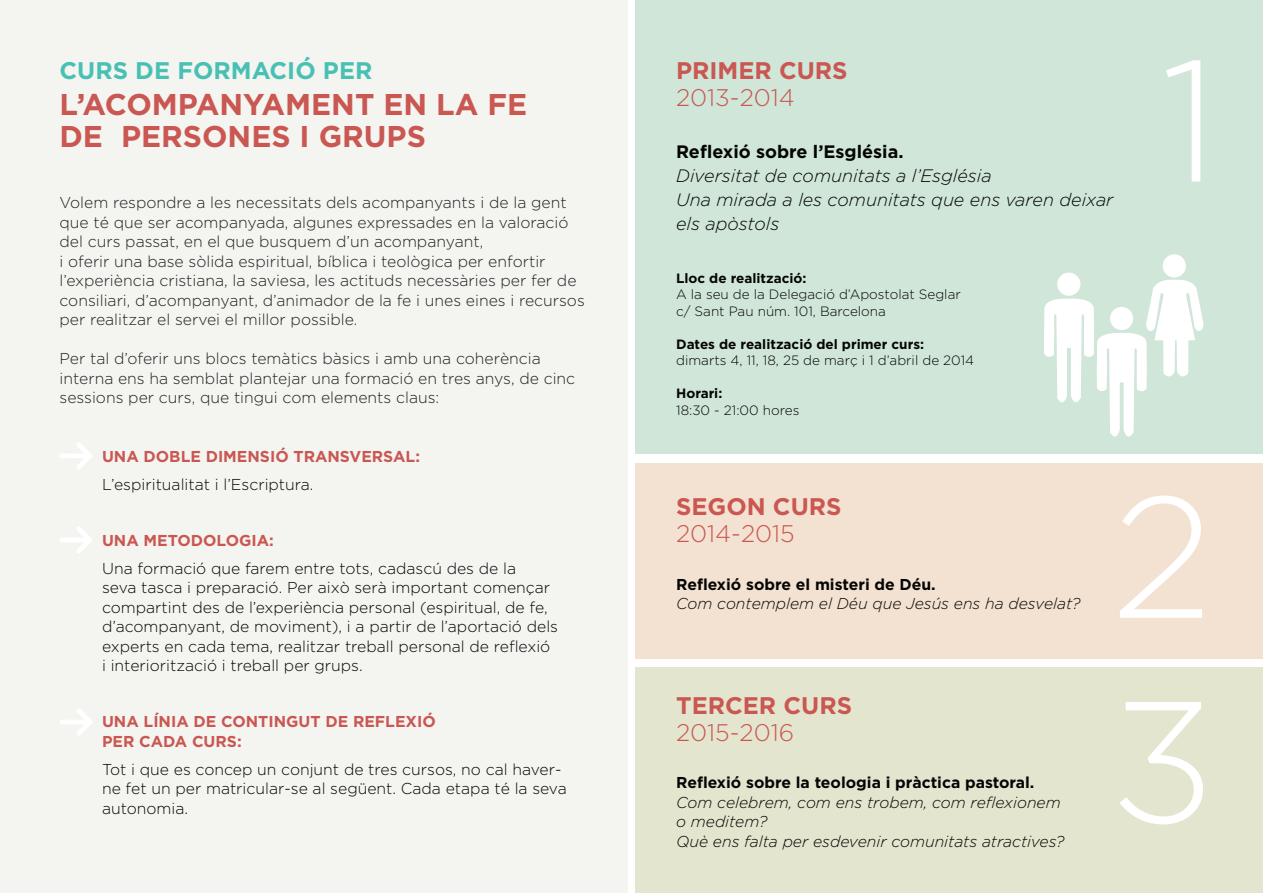
<style>
.page{position:relative;width:1263px;height:893px;background:#fff}
.page>*{position:absolute;margin:0;border:0;box-sizing:border-box;transform-origin:0 0}
.t1{font:300 172.2px "Gotham";color:#fff}
.t2{font:700 30px/31.5px "Gotham";color:#ca5751}
.t3{font:700 24px "Gotham";color:#ca5751}
.t4{font:300 24px "Gotham";color:#ca5751}
.t5{font:700 24px "Gotham";color:#49c0b4}
.t6{font:italic 300 18px/24px "Gotham";color:#040503}
.t7{font:700 18px "Gotham";color:#040503}
.t8{font:300 15.75px/19.5px "Gotham";color:#231f20}
.t9{font:300 15.75px/19.5px "Gotham";color:#040503}
.t10{font:italic 300 15.75px/19.5px "Gotham";color:#040503}
.t11{font:700 15.75px "Gotham";color:#ca5751}
.t12{font:700 15.75px "Gotham";color:#040503}
.t13{font:300 13.5px/16.5px "Gotham";color:#040503}
.t14{font:700 13.5px "Gotham";color:#040503}
</style>
<div class="page">
<div style="left:636px;top:0;width:627px;height:454px;background:#cfe6d8"></div>
<div style="left:636px;top:463px;width:627px;height:196px;background:#f3e2d1"></div>
<div style="left:636px;top:668px;width:627px;height:225px;background:#e4e5ce"></div>
<div style="left:0;top:0;width:627px;height:893px;background:#f4f4f1"></div>
<svg style="left:1044px;top:254px;width:160px;height:183px"></svg>
<svg style="left:60px;top:443px;width:32px;height:26px"></svg>
<svg style="left:60px;top:527px;width:32px;height:26px"></svg>
<svg style="left:60px;top:709px;width:32px;height:26px"></svg>
<h3 class="t5" style="left:60px;top:57px;width:312px">CURS DE FORMACIÓ PER</h3>
<h2 class="t2" style="left:60px;top:88px;width:469px">L’ACOMPANYAMENT EN LA FE<br>DE PERSON</h2>
<h2 class="t2" style="left:251px;top:120px;width:154px">ES I GRUPS</h2>
<p class="t8" style="left:60px;top:193px;width:527px">Volem respondre a les necessitats dels acompanyants i de la gent que té que ser acompanyada, algunes expressades en la valoració del curs passat, en el que busquem d’un acompanyant,<br>i oferir una base sòlida espiritual, bíblica i teològica per enfortir l’experiència cristiana, la saviesa, les actituds necessàries per fer de consiliari, d’acompanyant, d’animador de la fe i unes eines i recursos per realitzar el servei el millor possible.</p>
<p class="t8" style="left:60px;top:349px;width:517px">Per tal d’oferir uns blocs temàtics bàsics i amb una coherència interna ens ha semblat plantejar una formació en tres anys, de cinc sessions per curs, que tingui com elements claus:</p>
<p class="t11" style="left:102px;top:447px;width:115px">Una doble dime</p>
<p class="t11" style="left:248px;top:447px;width:174px">nsió transversal:</p>
<p class="t9" style="left:102px;top:474px;width:213px">L’espiritualitat i l’Escriptura.</p>
<p class="t11" style="left:102px;top:531px;width:54px">Una met</p>
<p class="t11" style="left:178px;top:531px;width:73px">odologia</p>
<p class="t11" style="left:269px;top:531px;width:6px">:</p>
<p class="t9" style="left:102px;top:558px;width:458px">Una formació que farem entre tots, cadascú des de la<br>seva tasca i preparació. Per això serà important començar compartint des de l’experiència personal (espiritual, de fe, d’acompanyant, de moviment), i a partir de l’aportació dels experts en cada tema, realitzar treball personal de reflexió i interiorització i treball per grups.</p>
<p class="t11" style="left:102px;top:713px;width:197px">Una línia de conti ngut</p>
<p class="t11" style="left:325px;top:713px;width:50px">de refle</p>
<p class="t11" style="left:406px;top:713px;width:21px">xió</p>
<p class="t11" style="left:102px;top:732px;width:62px">per cada</p>
<p class="t11" style="left:192px;top:732px;width:51px">curs:</p>
<p class="t9" style="left:102px;top:759px;width:466px">Tot i que es concep un conjunt de tres cursos, no cal haver&shy;ne fet un per matricular-se al següent. Cada etapa té la seva autonomia.</p>
<h3 class="t3" style="left:676px;top:57px;width:49px">Prime</h3>
<h3 class="t3" style="left:754px;top:57px;width:95px">r Cu rs</h3>
<h3 class="t4" style="left:676px;top:85px;width:120px">2013-2014</h3>
<p class="t7" style="left:676px;top:142px;width:229px">Reflexió sobre l’Església.</p>
<p class="t6" style="left:676px;top:164px;width:439px">Diversitat de comunitats a l’Església<br>Una mirada a les comunitats que ens varen deixar els apòstols</p>
<p class="t14" style="left:676px;top:270px;width:132px">Lloc de realització:</p>
<p class="t13" style="left:676px;top:286px;width:286px">A la seu de la Delegació d’Apostolat Seglar c/ Sant Pau núm. 101, Barcelona</p>
<p class="t14" style="left:676px;top:336px;width:249px">Dates de realització del primer curs:</p>
<p class="t13" style="left:676px;top:352px;width:300px">dimarts 4, 11, 18, 25 de març i 1 d’abril de 2014</p>
<p class="t14" style="left:676px;top:386px;width:48px">Horari:</p>
<p class="t13" style="left:676px;top:402px;width:125px">18:30 - 21:00 hores</p>
<h1 class="t1" style="left:1161px;top:27px;width:59px">1</h1>
<h3 class="t3" style="left:676px;top:493px;width:17px">Seg</h3>
<h3 class="t3" style="left:726px;top:493px;width:117px">on Curs</h3>
<h3 class="t4" style="left:676px;top:521px;width:120px">2014-2015</h3>
<p class="t12" style="left:676px;top:575px;width:261px">Reflexió sobre el misteri de Déu.</p>
<p class="t10" style="left:676px;top:594px;width:406px">Com contemplem el Déu que Jesús ens ha desvelat?</p>
<h3 class="t3" style="left:676px;top:691px;width:177px">Tercer curs</h3>
<h3 class="t4" style="left:676px;top:719px;width:119px">2015-2016</h3>
<p class="t12" style="left:676px;top:773px;width:360px">Reflexió sobre la teologia i pràctica pastoral.</p>
<p class="t10" style="left:676px;top:792px;width:390px">Com celebrem, com ens trobem, com reflexionem o meditem?<br>Què ens falta per esdevenir comunitats atractives?</p>
<h1 class="t1" style="left:1111px;top:463px;width:103px">2</h1>
<h1 class="t1" style="left:1110px;top:668px;width:106px">3</h1>
</div>
